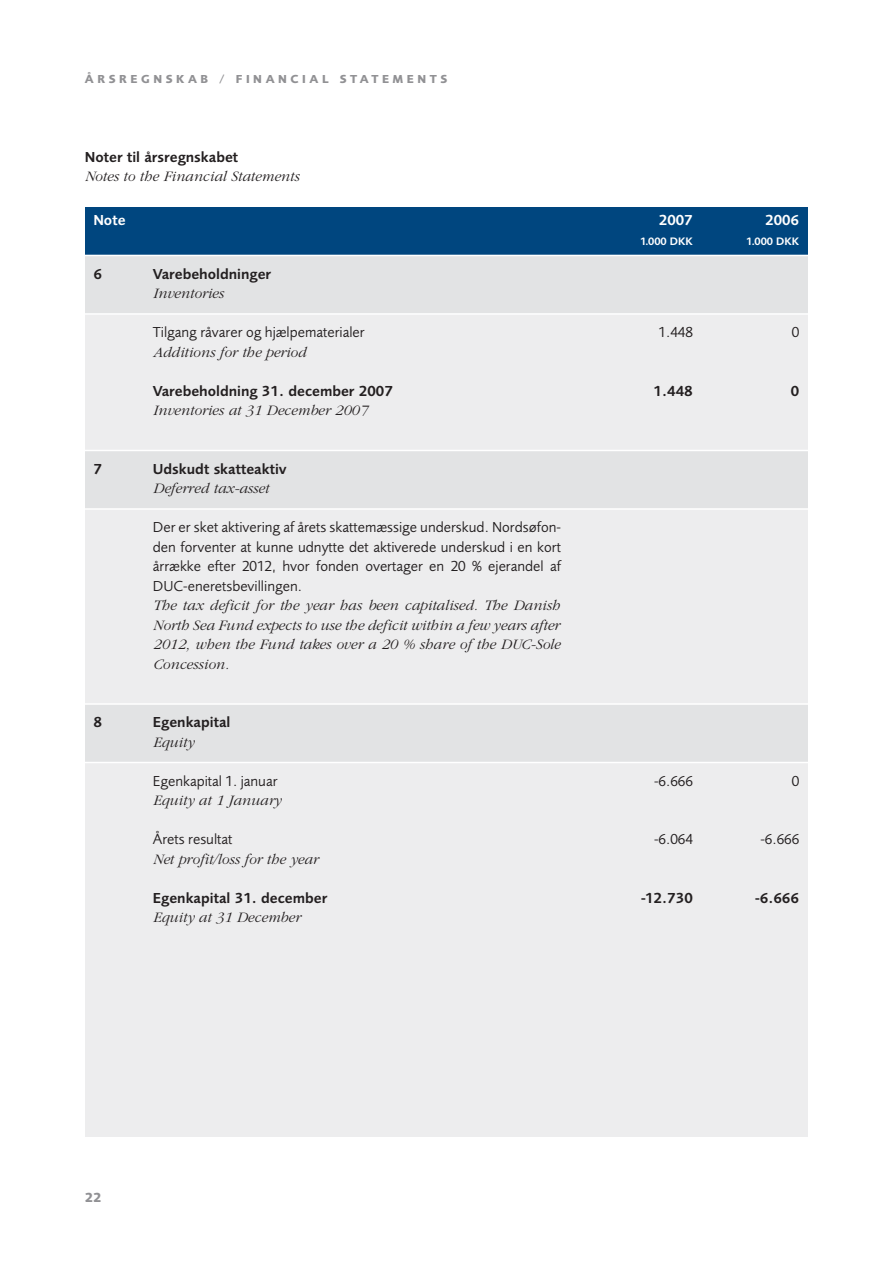
<style>
.page{position:relative;width:893px;height:1263px;background:#fff}
.page>*{position:absolute;margin:0;border:0;box-sizing:border-box;transform-origin:0 0}
.t1{font:italic 300 15px/19.5px "Garamond";color:#231f20;text-align:justify}
.t2{font:15px/19.5px "Foundry Sans";color:#231f20;text-align:justify}
.t3{font:600 15px "Foundry Sans";color:#231f20}
.t4{font:600 15px "Foundry Sans";color:#fff}
.t5{font:700 13.5px "Foundry Sans";color:#919194}
.t6{font:700 12px "Foundry Sans";letter-spacing:.3em;color:#919194}
.t7{font:600 11.1px "Foundry Sans";color:#fff}
.s1{font-size:11.25px}
</style>
<div class="page">
<div style="left:85px;top:255px;width:723px;height:882px;background:#ededee"></div>
<div style="left:85px;top:255px;width:723px;height:59px;background:#e2e3e4"></div>
<div style="left:85px;top:207px;width:723px;height:48px;background:#00467f"></div>
<hr style="left:81px;top:255px;width:730px;height:1px;background:#fff">
<hr style="left:81px;top:313px;width:730px;height:2px;background:#fff">
<div style="left:85px;top:704px;width:723px;height:58px;background:#e2e3e4"></div>
<hr style="left:81px;top:703px;width:730px;height:2px;background:#fff">
<hr style="left:81px;top:762px;width:730px;height:1px;background:#fff">
<div style="left:85px;top:450px;width:723px;height:59px;background:#e2e3e4"></div>
<hr style="left:81px;top:450px;width:730px;height:1px;background:#fff">
<hr style="left:81px;top:508px;width:730px;height:2px;background:#fff">
<p class="t6" style="left:85px;top:74px;width:364px">ÅRSREGNSKAB / FINANCIAL STATEMENTS</p>
<p class="t3" style="left:85px;top:151px;width:155px">Noter til årsregnskabet</p>
<p class="t1" style="left:85px;top:168px;width:216px">Notes to the Financial Statements</p>
<p class="t4" style="left:93px;top:215px;width:34px">Note</p>
<p class="t4" style="left:659px;top:215px;width:36px">2007</p>
<p class="t4" style="left:765px;top:215px;width:36px">2006</p>
<p class="t7" style="left:640px;top:237px;width:54px">1.000 <span class="s1">DKK</span></p>
<p class="t7" style="left:746px;top:237px;width:54px">1.000 <span class="s1">DKK</span></p>
<p class="t3" style="left:93px;top:268px;width:10px">6</p>
<p class="t3" style="left:153px;top:268px;width:120px">Varebeholdninger</p>
<p class="t1" style="left:153px;top:285px;width:72px">Inventories</p>
<p class="t2" style="left:153px;top:324px;width:213px">Tilgang råvarer og hjælpematerialer</p>
<p class="t2" style="left:659px;top:324px;width:36px">1.448</p>
<p class="t2" style="left:792px;top:324px;width:9px">0</p>
<p class="t1" style="left:153px;top:343px;width:155px">Additions for the period</p>
<p class="t3" style="left:153px;top:385px;width:242px">Varebeholdning 31. december 2007</p>
<p class="t3" style="left:653px;top:385px;width:41px">1.448</p>
<p class="t3" style="left:791px;top:385px;width:10px">0</p>
<p class="t1" style="left:153px;top:402px;width:216px">Inventories at 31 December 2007</p>
<p class="t3" style="left:93px;top:463px;width:10px">7</p>
<p class="t3" style="left:153px;top:463px;width:135px">Udskudt skatteaktiv</p>
<p class="t1" style="left:153px;top:480px;width:117px">Deferred tax-asset</p>
<p class="t2" style="left:153px;top:519px;width:410px">Der er sket aktivering af årets skattemæssige underskud. Nordsøfon&shy;den forventer at kunne udnytte det aktiverede underskud i en kort årrække efter 2012, hvor fonden overtager en 20 % ejerandel af DUC-eneretsbevillingen.</p>
<p class="t1" style="left:153px;top:597px;width:409px">The tax deficit for the year has been capitalised. The Danish North Sea Fund expects to use the deficit within a few years after 2012, when the Fund takes over a 20 % share of the DUC-Sole Concession.</p>
<p class="t3" style="left:93px;top:716px;width:10px">8</p>
<p class="t3" style="left:153px;top:716px;width:79px">Egenkapital</p>
<p class="t1" style="left:153px;top:733px;width:42px">Equity</p>
<p class="t2" style="left:153px;top:772px;width:126px">Egenkapital 1. januar</p>
<p class="t2" style="left:654px;top:772px;width:40px">-6.666</p>
<p class="t2" style="left:792px;top:772px;width:9px">0</p>
<p class="t1" style="left:153px;top:792px;width:130px">Equity at 1 January</p>
<p class="t2" style="left:153px;top:831px;width:81px">Årets resultat</p>
<p class="t2" style="left:654px;top:831px;width:40px">-6.064</p>
<p class="t2" style="left:760px;top:831px;width:40px">-6.666</p>
<p class="t1" style="left:153px;top:850px;width:167px">Net profit/loss for the year</p>
<p class="t3" style="left:153px;top:892px;width:176px">Egenkapital 31. december</p>
<p class="t3" style="left:641px;top:892px;width:53px">-12.730</p>
<p class="t3" style="left:755px;top:892px;width:46px">-6.666</p>
<p class="t1" style="left:153px;top:909px;width:149px">Equity at 31 December</p>
<p class="t5" style="left:85px;top:1193px;width:18px">22</p>
</div>
